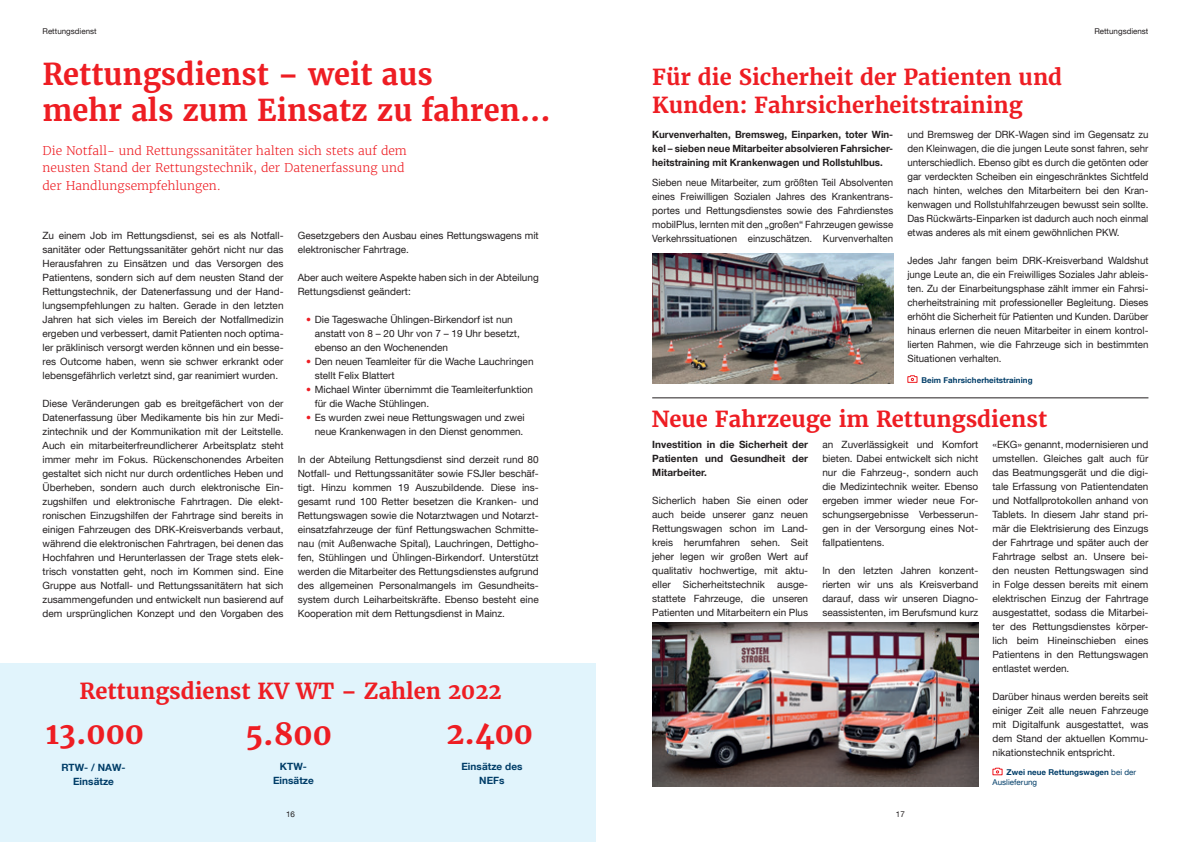
<style>
.page{position:relative;width:1191px;height:842px;background:#fff}
.page>*{position:absolute;margin:0;border:0;box-sizing:border-box;transform-origin:0 0}
.t1{font:700 30px/36px "Merriweather";color:#ee1d23}
.t2{font:700 22px/28px "Merriweather";color:#ee1d23}
.t3{font:300 12px/17.5px "Merriweather";color:#ee1d23}
.t4{font:10px/14px "Helvetica Neue LT Com";color:#231f20;text-align:justify}
.t5{font:10px/14px "Helvetica Neue";color:#231f20;text-align:justify}
.t6{font:700 10px/14px "Helvetica Neue LT Com";color:#231f20;text-align:justify}
.t7{font:700 10px/14px "Helvetica Neue";letter-spacing:.005em;color:#231f20;text-align:justify}
.t8{font:700 10px/14px "Helvetica Neue LT Com";letter-spacing:.005em;color:#003d68;text-align:center}
.t9{font:700 8px/10px "Helvetica Neue LT Com";letter-spacing:.005em;color:#003d68}
.t10{font:8px "Helvetica Neue LT Com";color:#231f20}
.s1{color:#ee1d23}
.s2{font-weight:400}
</style>
<div class="page">
<hr style="left:652px;top:398px;width:496px;height:1px;background:#231f20">
<svg style="left:992px;top:767px;width:11px;height:9px"></svg>
<svg style="left:907px;top:375px;width:11px;height:8px"></svg>
<div style="left:0;top:663px;width:595px;height:179px;background:#e1f4fc"></div>
<img style="left:652px;top:254px;width:241px;height:130px">
<img style="left:652px;top:622px;width:326px;height:164px">
<p class="t10" style="left:43px;top:26px;width:56px">Rettungsdienst</p>
<p class="t10" style="left:1094px;top:26px;width:56px">Rettungsdienst</p>
<h1 class="t1" style="left:43px;top:56px;width:509px">Rettungsdienst – weit aus<br>mehr als zum Einsatz zu fahren...</h1>
<p class="t3" style="left:43px;top:142px;width:366px">Die Notfall- und Rettungssanitäter halten sich stets auf dem neusten Stand der Rettungstechnik, der Datenerfassung und der Handlungsempfehlungen.</p>
<h2 class="t2" style="left:652px;top:63px;width:411px">Für die Sicherheit der Patienten und<br>Kunden: Fahrsicherheitstraining</h2>
<p class="t4" style="left:907px;top:128px;width:242px">und Bremsweg der DRK-Wagen sind im Gegensatz zu den Kleinwagen, die die jungen Leute sonst fahren, sehr unterschiedlich. Ebenso gibt es durch die getönten oder gar verdeckten Scheiben ein eingeschränktes Sichtfeld nach hinten, welches den Mitarbeitern bei den Kran&shy;kenwagen und Rollstuhlfahrzeugen bewusst sein sollte.<br>Das Rückwärts-Einparken ist dadurch auch noch einmal etwas anderes als mit einem gewöhnlichen PKW.</p>
<p class="t4" style="left:907px;top:254px;width:242px">Jedes Jahr fangen beim DRK-Kreisverband Waldshut junge Leute an, die ein Freiwilliges Soziales Jahr ableis&shy;ten. Zu der Einarbeitungsphase zählt immer ein Fahrsi&shy;cherheitstraining mit professioneller Begleitung. Dieses erhöht die Sicherheit für Patienten und Kunden. Darüber hinaus erlernen die neuen Mitarbeiter in einem kontrol&shy;lierten Rahmen, wie die Fahrzeuge sich in bestimmten Situationen verhalten.</p>
<p class="t6" style="left:652px;top:128px;width:242px">Kurvenverhalten, Bremsweg, Einparken, toter Win&shy;kel – sieben neue Mitarbeiter absolvieren Fahrsicher&shy;heitstraining mit Krankenwagen und Rollstuhlbus.</p>
<p class="t4" style="left:652px;top:175px;width:242px">Sieben neue Mitarbeiter, zum größten Teil Absolventen eines Freiwilligen Sozialen Jahres des Krankentrans&shy;portes und Rettungsdienstes sowie des Fahrdienstes mobilPlus, lernten mit den „großen“ Fahrzeugen gewisse Verkehrssituationen einzuschätzen. Kurvenverhalten</p>
<p class="t4" style="left:298px;top:228px;width:242px">Gesetzgebers den Ausbau eines Rettungswagens mit elektronischer Fahrtrage.</p>
<p class="t4" style="left:298px;top:270px;width:242px">Aber auch weitere Aspekte haben sich in der Abteilung<br>Rettungsdienst geändert:</p>
<p class="t4" style="left:315px;top:312px;width:207px;text-align:left;text-indent:-8px"><span class="s1">•</span> Die Tageswache Ühlingen-Birkendorf ist nun anstatt von 8 – 20 Uhr von 7 – 19 Uhr besetzt, ebenso an den Wochenenden</p>
<p class="t4" style="left:315px;top:354px;width:220px;text-indent:-8px"><span class="s1">•</span> Den neuen Teamleiter für die Wache Lauchringen stellt Felix Blattert</p>
<p class="t4" style="left:315px;top:382px;width:220px;text-indent:-8px"><span class="s1">•</span> Michael Winter übernimmt die Teamleiterfunktion für die Wache Stühlingen.</p>
<p class="t4" style="left:306px;top:410px;width:220px;text-align:right"><span class="s1">•</span> Es wurden zwei neue Rettungswagen und zwei neue Krankenwagen in den Dienst genommen.</p>
<p class="t4" style="left:298px;top:452px;width:242px">In der Abteilung Rettungsdienst sind derzeit rund 80<br>Notfall- und Rettungssanitäter sowie FSJler beschäf&shy;tigt. Hinzu kommen 19 Auszubildende. Diese ins&shy;gesamt rund 100 Retter besetzen die Kranken- und Rettungswagen sowie die Notarztwagen und Notarzt&shy;einsatzfahrzeuge der fünf Rettungswachen Schmitte&shy;nau (mit Außenwache Spital), Lauchringen, Dettigho&shy;fen, Stühlingen und Ühlingen-Birkendorf. Unterstützt werden die Mitarbeiter des Rettungsdienstes aufgrund des allgemeinen Personalmangels im Gesundheits&shy;system durch Leiharbeitskräfte. Ebenso besteht eine Kooperation mit dem Rettungsdienst in Mainz.</p>
<p class="t4" style="left:43px;top:228px;width:242px">Zu einem Job im Rettungsdienst, sei es als Notfall&shy;sanitäter oder Rettungssanitäter gehört nicht nur das Herausfahren zu Einsätzen und das Versorgen des Patientens, sondern sich auf dem neusten Stand der Rettungstechnik, der Datenerfassung und der Hand&shy;lungsempfehlungen zu halten. Gerade in den letzten Jahren hat sich vieles im Bereich der Notfallmedizin ergeben und verbessert, damit Patienten noch optima&shy;ler präklinisch versorgt werden können und ein besse&shy;res Outcome haben, wenn sie schwer erkrankt oder lebensgefährlich verletzt sind, gar reanimiert wurden.</p>
<p class="t4" style="left:43px;top:396px;width:242px">Diese Veränderungen gab es breitgefächert von der Datenerfassung über Medikamente bis hin zur Medi&shy;zintechnik und der Kommunikation mit der Leitstelle.<br>Auch ein mitarbeiterfreundlicherer Arbeitsplatz steht immer mehr im Fokus. Rückenschonendes Arbeiten gestaltet sich nicht nur durch ordentliches Heben und Überheben, sondern auch durch elektronische Ein&shy;zugshilfen und elektronische Fahrtragen. Die elekt&shy;ronischen Einzugshilfen der Fahrtrage sind bereits in einigen Fahrzeugen des DRK-Kreisverbands verbaut, während die elektronischen Fahrtragen, bei denen das Hochfahren und Herunterlassen der Trage stets elek&shy;trisch vonstatten geht, noch im Kommen sind. Eine Gruppe aus Notfall- und Rettungssanitätern hat sich zusammengefunden und entwickelt nun basierend auf dem ursprünglichen Konzept und den Vorgaben des</p>
<p class="t9" style="left:921px;top:375px;width:112px">Beim Fahrsicherheitstraining</p>
<h2 class="t2" style="left:652px;top:405px;width:397px">Neue Fahrzeuge im Rettungsdienst</h2>
<p class="t5" style="left:992px;top:438px;width:157px">«EKG» genannt, modernisieren und umstellen. Gleiches galt auch für das Beatmungsgerät und die digi&shy;tale Erfassung von Patientendaten und Notfallprotokollen anhand von Tablets. In diesem Jahr stand pri&shy;mär die Elektrisierung des Einzugs der Fahrtrage und später auch der Fahrtrage selbst an. Unsere bei&shy;den neusten Rettungswagen sind in Folge dessen bereits mit einem elektrischen Einzug der Fahrtrage ausgestattet, sodass die Mitarbei&shy;ter des Rettungsdienstes körper&shy;lich beim Hineinschieben eines Patientens in den Rettungswagen entlastet werden.</p>
<p class="t5" style="left:992px;top:690px;width:157px">Darüber hinaus werden bereits seit einiger Zeit alle neuen Fahrzeuge mit Digitalfunk ausgestattet, was dem Stand der aktuellen Kommu&shy;nikationstechnik entspricht.</p>
<p class="t5" style="left:822px;top:438px;width:157px">an Zuverlässigkeit und Komfort bieten. Dabei entwickelt sich nicht nur die Fahrzeug-, sondern auch die Medizintechnik weiter. Ebenso ergeben immer wieder neue For&shy;schungsergebnisse Verbesserun&shy;gen in der Versorgung eines Not&shy;fallpatientens.</p>
<p class="t5" style="left:822px;top:564px;width:157px">In den letzten Jahren konzent&shy;rierten wir uns als Kreisverband darauf, dass wir unseren Diagno&shy;seassistenten, im Berufsmund kurz</p>
<p class="t7" style="left:652px;top:438px;width:157px">Investition in die Sicherheit der Patienten und Gesundheit der Mitarbeiter.</p>
<p class="t5" style="left:652px;top:494px;width:157px">Sicherlich haben Sie einen oder auch beide unserer ganz neuen Rettungswagen schon im Land&shy;kreis herumfahren sehen. Seit jeher legen wir großen Wert auf qualitativ hochwertige, mit aktu&shy;eller Sicherheitstechnik ausge&shy;stattete Fahrzeuge, die unseren Patienten und Mitarbeitern ein Plus</p>
<h2 class="t2" style="left:80px;top:677px;width:423px">Rettungsdienst KV WT – Zahlen 2022</h2>
<h1 class="t1" style="left:46px;top:715px;width:100px">13.000</h1>
<p class="t8" style="left:62px;top:760px;width:66px">RTW- / NAW-<br>Einsätze</p>
<h1 class="t1" style="left:245px;top:716px;width:88px">5.800</h1>
<p class="t8" style="left:273px;top:759px;width:42px">KTW-<br>Einsätze</p>
<p class="t10" style="left:286px;top:809px;width:10px">16</p>
<p class="t10" style="left:896px;top:809px;width:10px">17</p>
<h1 class="t1" style="left:446px;top:715px;width:88px">2.400</h1>
<p class="t8" style="left:461px;top:760px;width:63px">Einsätze des<br>NEFs</p>
<p class="t9" style="left:992px;top:767px;width:145px;text-indent:14px">Zwei neue Rettungswagen <span class="s2">bei der<br>Auslieferung</span></p>
</div>
